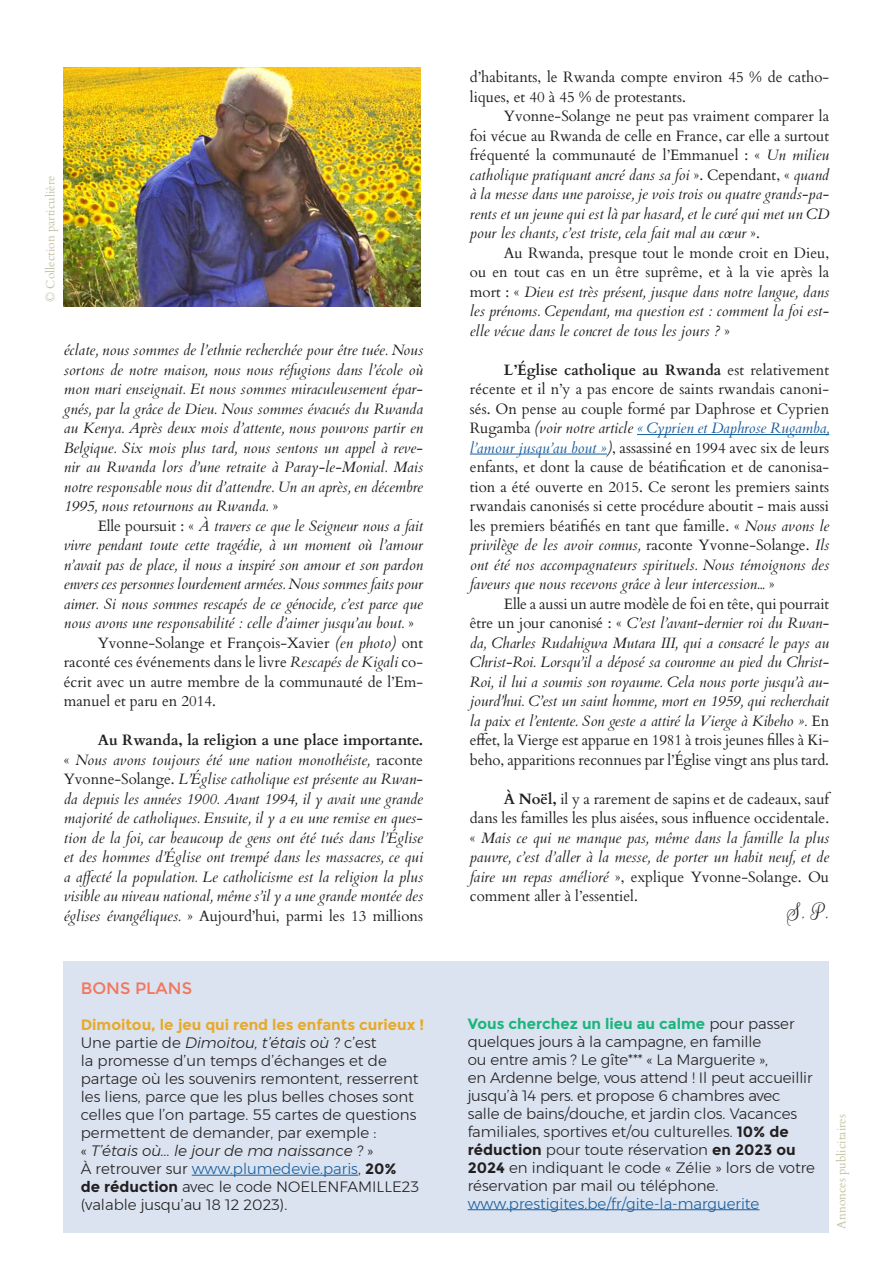
<style>
.page{position:relative;width:893px;height:1263px;background:#fff}
.page>*{position:absolute;margin:0;border:0;box-sizing:border-box;transform-origin:0 0}
.Signature{font:24px "Rouge Script";color:#231f20}
.t1{font:16.5px "Montserrat";color:#f3765d}
.Style_paragraphe_classique{font:italic 15px/19.5px "Cardo";color:#231f20;text-align:justify}
.Style_paragraphe_classique-2{font:15px/19.5px "Cardo";color:#231f20;text-align:justify}
.t2{font:300 15px/18px "Montserrat";color:#231f20}
.t3{font:700 15px "Montserrat";color:#e7a92a}
.t4{font:12px "Cardo";color:#c4c2a4}
.s1{font-style:normal}
.s2{font-style:italic}
.s3{font-weight:700;font-style:normal}
.s4{color:#175d9e}
.s5{font-weight:700}
.s6{font-style:italic;color:#175d9e}
.s7{font-weight:700;color:#1cb47d}
</style>
<div class="page">
<hr style="left:637px;top:434px;width:192px;height:1px;background:#175d9e">
<hr style="left:470px;top:454px;width:137px;height:1px;background:#175d9e">
<div style="left:64px;top:961px;width:765px;height:271px;background:#dae3ef"></div>
<hr style="left:192px;top:1175px;width:166px;height:1px;background:#175d9e">
<hr style="left:468px;top:1209px;width:291px;height:1px;background:#175d9e">
<img style="left:64px;top:67px;width:357px;height:239px">
<p class="t4" style="left:41px;top:302px;width:128px;rotate:-90deg">© Collection particulière</p>
<p class="Style_paragraphe_classique" style="left:64px;top:340px;width:361px">éclate, nous sommes de l’ethnie recherchée pour être tuée. Nous sortons de notre maison, nous nous réfugions dans l’école où mon mari enseignait. Et nous sommes miraculeusement épar&shy;gnés, par la grâce de Dieu. Nous sommes évacués du Rwanda au Kenya. Après deux mois d’attente, nous pouvons partir en Belgique. Six mois plus tard, nous sentons un appel à reve&shy;nir au Rwanda lors d’une retraite à Paray-le-Monial. Mais notre responsable nous dit d’attendre. Un an après, en décembre 1995, nous retournons au Rwanda. <span class="s1">»</span></p>
<p class="Style_paragraphe_classique" style="left:64px;top:516px;width:361px;text-indent:34px"><span class="s1">Elle poursuit : «</span> À travers ce que le Seigneur nous a fait vivre pendant toute cette tragédie, à un moment où l’amour n’avait pas de place, il nous a inspiré son amour et son pardon envers ces personnes lourdement armées. Nous sommes faits pour aimer. Si nous sommes rescapés de ce génocide, c’est parce que nous avons une responsabilité : celle d’aimer jusqu’au bout. <span class="s1">»</span></p>
<p class="Style_paragraphe_classique-2" style="left:64px;top:632px;width:361px;text-indent:34px">Yvonne-Solange et François-Xavier <span class="s2">(en photo)</span> ont raconté ces événements dans le livre <span class="s2">Rescapés de Kigali</span> co&shy;écrit avec un autre membre de la communauté de l’Em&shy;manuel et paru en 2014.</p>
<p class="Style_paragraphe_classique" style="left:64px;top:730px;width:361px;text-indent:34px"><span class="s3">Au Rwanda, la religion a une place importante. </span><span class="s1">«</span> Nous avons toujours été une nation monothéiste, <span class="s1">raconte Yvonne-Solange.</span> L’Église catholique est présente au Rwan&shy;da depuis les années 1900. Avant 1994, il y avait une grande majorité de catholiques. Ensuite, il y a eu une remise en ques&shy;tion de la foi, car beaucoup de gens ont été tués dans l’Église et des hommes d’Église ont trempé dans les massacres, ce qui a affecté la population. Le catholicisme est la religion la plus visible au niveau national, même s’il y a une grande montée des églises évangéliques. <span class="s1">» Aujourd’hui, parmi les 13 millions</span></p>
<p class="t1" style="left:81px;top:979px;width:113px">BONS PLANS</p>
<p class="t3" style="left:81px;top:1016px;width:345px">Dimoitou, le jeu qui rend les enfants curieux !</p>
<p class="t2" style="left:81px;top:1033px;width:340px">Une partie de <span class="s2">Dimoitou, t’étais où ?</span> c’est<br>la promesse d’un temps d’échanges et de partage où les souvenirs remontent, resserrent les liens, parce que les plus belles choses sont celles que l’on partage. 55 cartes de questions permettent de demander, par exemple :<br>« <span class="s2">T’étais où... le jour de ma naissance ?</span> »<br>À retrouver sur <span class="s4">www.plumedevie.paris</span>, <span class="s5">20% de réduction</span> avec le code NOELENFAMILLE23 (valable jusqu’au 18 12 2023).</p>
<p class="Style_paragraphe_classique-2" style="left:470px;top:67px;width:361px">d’habitants, le Rwanda compte environ 45 % de catho&shy;liques, et 40 à 45 % de protestants.</p>
<p class="Style_paragraphe_classique" style="left:470px;top:106px;width:361px;text-indent:34px"><span class="s1">Yvonne-Solange ne peut pas vraiment comparer la foi vécue au Rwanda de celle en France, car elle a surtout fréquenté la communauté de l’Emmanuel : «</span> Un milieu catholique pratiquant ancré dans sa foi <span class="s1">». Cependant, «</span> quand à la messe dans une paroisse, je vois trois ou quatre grands-pa&shy;rents et un jeune qui est là par hasard, et le curé qui met un CD pour les chants, c’est triste, cela fait mal au cœur <span class="s1">».</span></p>
<p class="Style_paragraphe_classique" style="left:470px;top:243px;width:361px;text-indent:34px"><span class="s1">Au Rwanda, presque tout le monde croit en Dieu, ou en tout cas en un être suprême, et à la vie après la mort : «</span> Dieu est très présent, jusque dans notre langue, dans les prénoms. Cependant, ma question est : comment la foi est&shy;elle vécue dans le concret de tous les jours ? <span class="s1">»</span></p>
<p class="Style_paragraphe_classique-2" style="left:470px;top:359px;width:361px;text-indent:34px"><span class="s5">L’Église catholique au Rwanda</span> est relativement récente et il n’y a pas encore de saints rwandais canoni&shy;sés. On pense au couple formé par Daphrose et Cyprien Rugamba <span class="s2">(voir notre article</span> <span class="s6">« Cyprien et Daphrose Rugamba, l’amour jusqu’au bout »</span><span class="s2">)</span>, assassiné en 1994 avec six de leurs enfants, et dont la cause de béatification et de canonisa&shy;tion a été ouverte en 2015. Ce seront les premiers saints rwandais canonisés si cette procédure aboutit - mais aussi les premiers béatifiés en tant que famille. « <span class="s2">Nous avons le privilège de les avoir connus,</span> raconte Yvonne-Solange. <span class="s2">Ils ont été nos accompagnateurs spirituels. Nous témoignons des faveurs que nous recevons grâce à leur intercession...</span> »</p>
<p class="Style_paragraphe_classique" style="left:470px;top:594px;width:361px;text-indent:34px"><span class="s1">Elle a aussi un autre modèle de foi en tête, qui pourrait être un jour canonisé : «</span> C’est l’avant-dernier roi du Rwan&shy;da, Charles Rudahigwa Mutara III, qui a consacré le pays au Christ-Roi. Lorsqu’il a déposé sa couronne au pied du Christ-Roi, il lui a soumis son royaume. Cela nous porte jusqu’à au&shy;jourd’hui. C’est un saint homme, mort en 1959, qui recherchait la paix et l’entente. Son geste a attiré la Vierge à Kibeho ». <span class="s1">En effet, la Vierge est apparue en 1981 à trois jeunes filles à Ki&shy;beho, apparitions reconnues par l’Église vingt ans plus tard.</span></p>
<p class="Style_paragraphe_classique-2" style="left:470px;top:788px;width:361px;text-indent:34px"><span class="s5">À Noël,</span> il y a rarement de sapins et de cadeaux, sauf dans les familles les plus aisées, sous influence occidentale. « <span class="s2">Mais ce qui ne manque pas, même dans la famille la plus pauvre, c’est d’aller à la messe, de porter un habit neuf, et de faire un repas amélioré</span> », explique Yvonne-Solange. Ou comment aller à l’essentiel.</p>
<p class="Signature" style="left:787px;top:898px;width:44px">S. P.</p>
<p class="t2" style="left:468px;top:1014px;width:349px"><span class="s7">Vous cherchez un lieu au calme</span> pour passer quelques jours à la campagne, en famille<br>ou entre amis ? Le gîte*** « La Marguerite »,<br>en Ardenne belge, vous attend ! Il peut accueillir jusqu’à 14 pers. et propose 6 chambres avec salle de bains/douche, et jardin clos. Vacances familiales, sportives et/ou culturelles. <span class="s5">10% de réduction</span> pour toute réservation <span class="s5">en 2023 ou 2024</span> en indiquant le code « Zélie » lors de votre réservation par mail ou téléphone. <span class="s4">www.prestigites.be/fr/gite-la-marguerite</span></p>
<p class="t4" style="left:832px;top:1229px;width:116px;rotate:-90deg">Annonces publicitaires</p>
</div>
